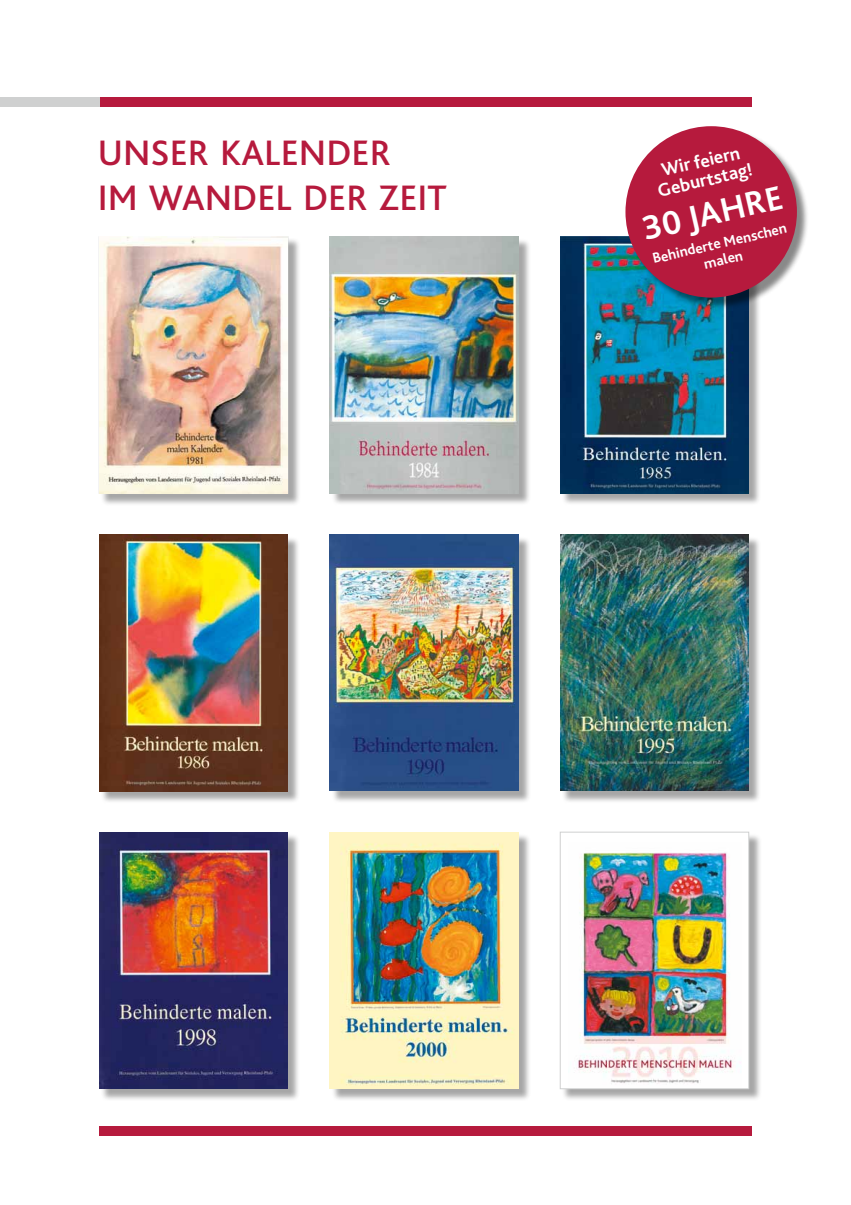
<style>
.page{position:relative;width:851px;height:1205px;background:#fff}
.page>*{position:absolute;margin:0;border:0;box-sizing:border-box;transform-origin:0 0}
.t1{font:500 37px/44.4px "Bliss 2";color:#b61a3d}
.t2{font:700 35px "Bliss 2";color:#fff}
.t3{font:700 19px/19px "Bliss 2";color:#fff;text-align:center}
.t4{font:700 15px/16.8px "Bliss 2";color:#fff;text-align:center}
</style>
<div class="page">
<div style="left:100px;top:238px;width:200px;height:268px;background:#000;opacity:.35"></div>
<img style="left:99px;top:237px;width:189px;height:256px">
<div style="left:331px;top:238px;width:199px;height:268px;background:#000;opacity:.35"></div>
<img style="left:330px;top:237px;width:188px;height:256px">
<div style="left:561px;top:238px;width:200px;height:268px;background:#000;opacity:.35"></div>
<img style="left:560px;top:237px;width:188px;height:256px">
<div style="left:627px;top:128px;width:182px;height:182px;background:#000;opacity:.47"></div>
<div style="left:625px;top:126px;width:171px;height:172px;background:#b61a3d;border-radius:50%"></div>
<div style="left:101px;top:536px;width:199px;height:267px;background:#000;opacity:.35"></div>
<img style="left:100px;top:534px;width:187px;height:257px">
<div style="left:331px;top:536px;width:199px;height:267px;background:#000;opacity:.35"></div>
<img style="left:330px;top:534px;width:188px;height:257px">
<div style="left:561px;top:536px;width:200px;height:267px;background:#000;opacity:.35"></div>
<img style="left:560px;top:534px;width:188px;height:257px">
<div style="left:101px;top:833px;width:199px;height:268px;background:#000;opacity:.35"></div>
<img style="left:99px;top:832px;width:189px;height:256px">
<div style="left:331px;top:833px;width:199px;height:268px;background:#000;opacity:.35"></div>
<img style="left:330px;top:832px;width:188px;height:256px">
<div style="left:561px;top:833px;width:200px;height:269px;background:#000;opacity:.35"></div>
<div style="left:560px;top:832px;width:188px;height:256px;background:#fff"></div>
<img style="left:578px;top:852px;width:163px;height:231px">
<div style="left:559px;top:831px;width:190px;height:258px;border:1px solid #cfd0d0"></div>
<div style="left:99px;top:97px;width:652px;height:10px;background:#b61a3d"></div>
<div style="left:0;top:97px;width:99px;height:10px;background:#cfd0d0"></div>
<div style="left:99px;top:1125px;width:652px;height:10px;background:#b61a3d"></div>
<h1 class="t1" style="left:98px;top:130px;width:350px">UNSER KALENDER<br>IM WANDEL DER ZEIT</h1>
<p class="t3" style="left:651px;top:162px;width:98px;rotate:-13deg">Wirfeiern<br>Geburtstag!</p>
<p class="t2" style="left:638px;top:208px;width:144px;rotate:-13deg">30 Jah re</p>
<p class="t4" style="left:650px;top:250px;width:139px;rotate:-13deg">Behinderte Menschen malen</p>
</div>
